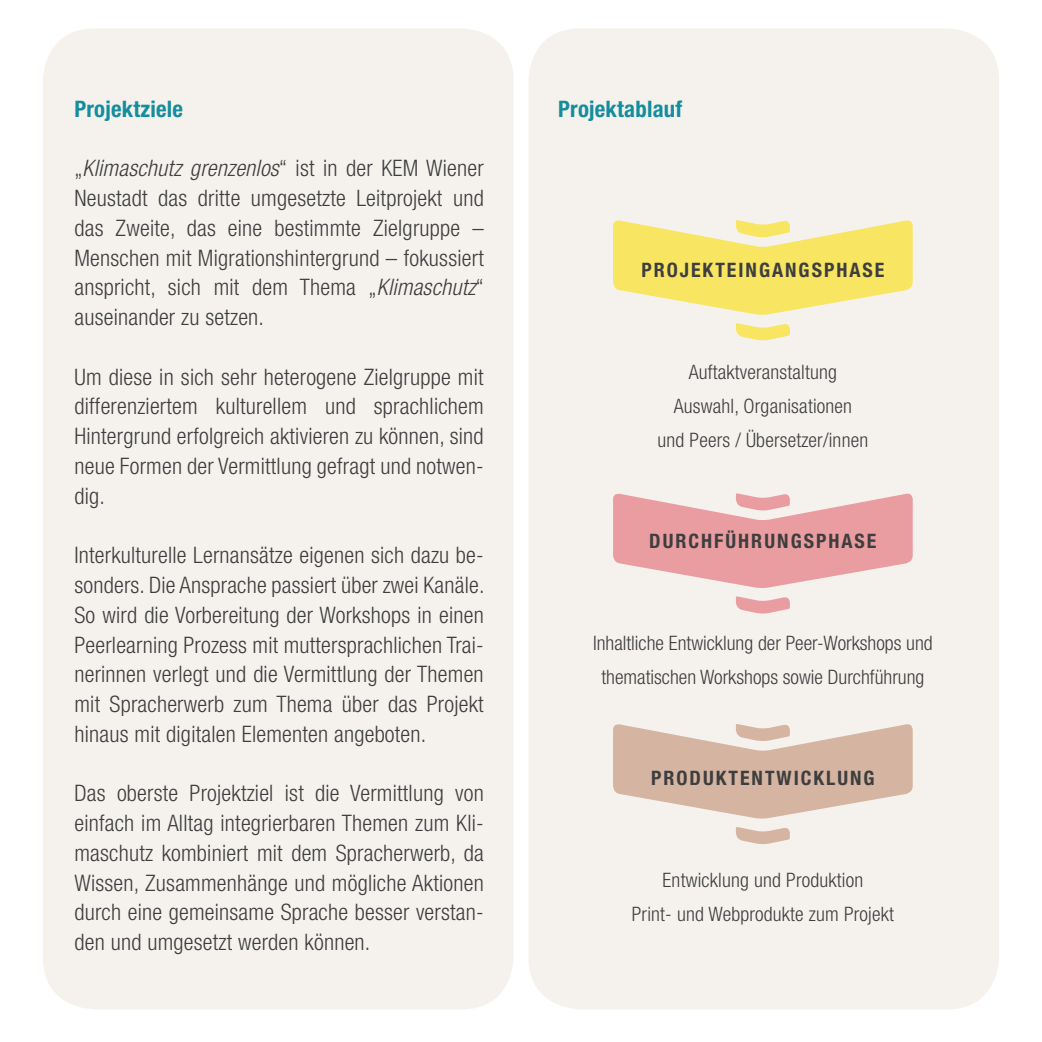
<style>
.page{position:relative;width:1042px;height:1042px;background:#fff}
.page>*{position:absolute;margin:0;border:0;box-sizing:border-box;transform-origin:0 0}
.t1{font:300 condensed 22.75px/29.8px "Helvetica Neue";letter-spacing:.01em;color:#3e3e3f;text-align:justify}
.t2{font:700 condensed 22.75px "Helvetica Neue";letter-spacing:.01em;color:#148d9c}
.t3{font:300 condensed 19.95px/33.8px "Helvetica Neue";letter-spacing:.01em;color:#3e3e3f;text-align:center}
.t4{font:700 condensed 19.95px "Helvetica Neue";letter-spacing:.1em;color:#3e3e3f}
.s1{font-style:italic}
</style>
<div class="page">
<div style="left:528px;top:28px;width:471px;height:981px;background:#f5f2ee;border-radius:52px"></div>
<div style="left:43px;top:28px;width:470px;height:981px;background:#f5f2ee;border-radius:52px"></div>
<svg style="left:613px;top:724px;width:299px;height:95px"></svg>
<svg style="left:736px;top:827px;width:54px;height:17px"></svg>
<svg style="left:613px;top:493px;width:299px;height:95px"></svg>
<svg style="left:736px;top:596px;width:54px;height:18px"></svg>
<svg style="left:613px;top:220px;width:299px;height:95px"></svg>
<svg style="left:736px;top:323px;width:54px;height:18px"></svg>
<p class="t2" style="left:74px;top:95px;width:110px">Projektziele</p>
<p class="t1" style="left:74px;top:153px;width:411px">„<span class="s1">Klimaschutz grenzenlos</span>“ ist in der KEM Wiener Neustadt das dritte umgesetzte Leitprojekt und das Zweite, das eine bestimmte Zielgruppe – Menschen mit Migrationshintergrund – fokussiert anspricht, sich mit dem Thema „<span class="s1">Klimaschutz</span>“ auseinander zu setzen.</p>
<p class="t1" style="left:74px;top:361px;width:411px">Um diese in sich sehr heterogene Zielgruppe mit differenziertem kulturellem und sprachlichem Hintergrund erfolgreich aktivieren zu können, sind neue Formen der Vermittlung gefragt und notwen&shy;dig.</p>
<p class="t1" style="left:74px;top:540px;width:412px">Interkulturelle Lernansätze eigenen sich dazu be&shy;sonders. Die Ansprache passiert über zwei Kanäle.<br>So wird die Vorbereitung der Workshops in einen Peerlearning Prozess mit muttersprachlichen Trai&shy;nerinnen verlegt und die Vermittlung der Themen mit Spracherwerb zum Thema über das Projekt hinaus mit digitalen Elementen angeboten.</p>
<p class="t1" style="left:74px;top:778px;width:411px">Das oberste Projektziel ist die Vermittlung von einfach im Alltag integrierbaren Themen zum Kli&shy;maschutz kombiniert mit dem Spracherwerb, da Wissen, Zusammenhänge und mögliche Aktionen durch eine gemeinsame Sprache besser verstan&shy;den und umgesetzt werden können.</p>
<p class="t2" style="left:558px;top:95px;width:125px">Projektablauf</p>
<p class="t4" style="left:641px;top:258px;width:244px">PROJEKTEINGANGSPHASE</p>
<p class="t3" style="left:657px;top:355px;width:212px">Auftaktveranstaltung<br>Auswahl, Organisationen<br>und Peers / Übersetzer/innen</p>
<p class="t4" style="left:649px;top:529px;width:229px">DURCHFÜHRUNGSPHASE</p>
<p class="t3" style="left:593px;top:625px;width:341px">Inhaltliche Entwicklung der Peer-Workshops und thematischen Workshops sowie Durchführung</p>
<p class="t4" style="left:651px;top:766px;width:225px">PRODUKTENTWICKLUNG</p>
<p class="t3" style="left:632px;top:862px;width:263px">Entwicklung und Produktion<br>Print- und Webprodukte zum Projekt</p>
</div>
